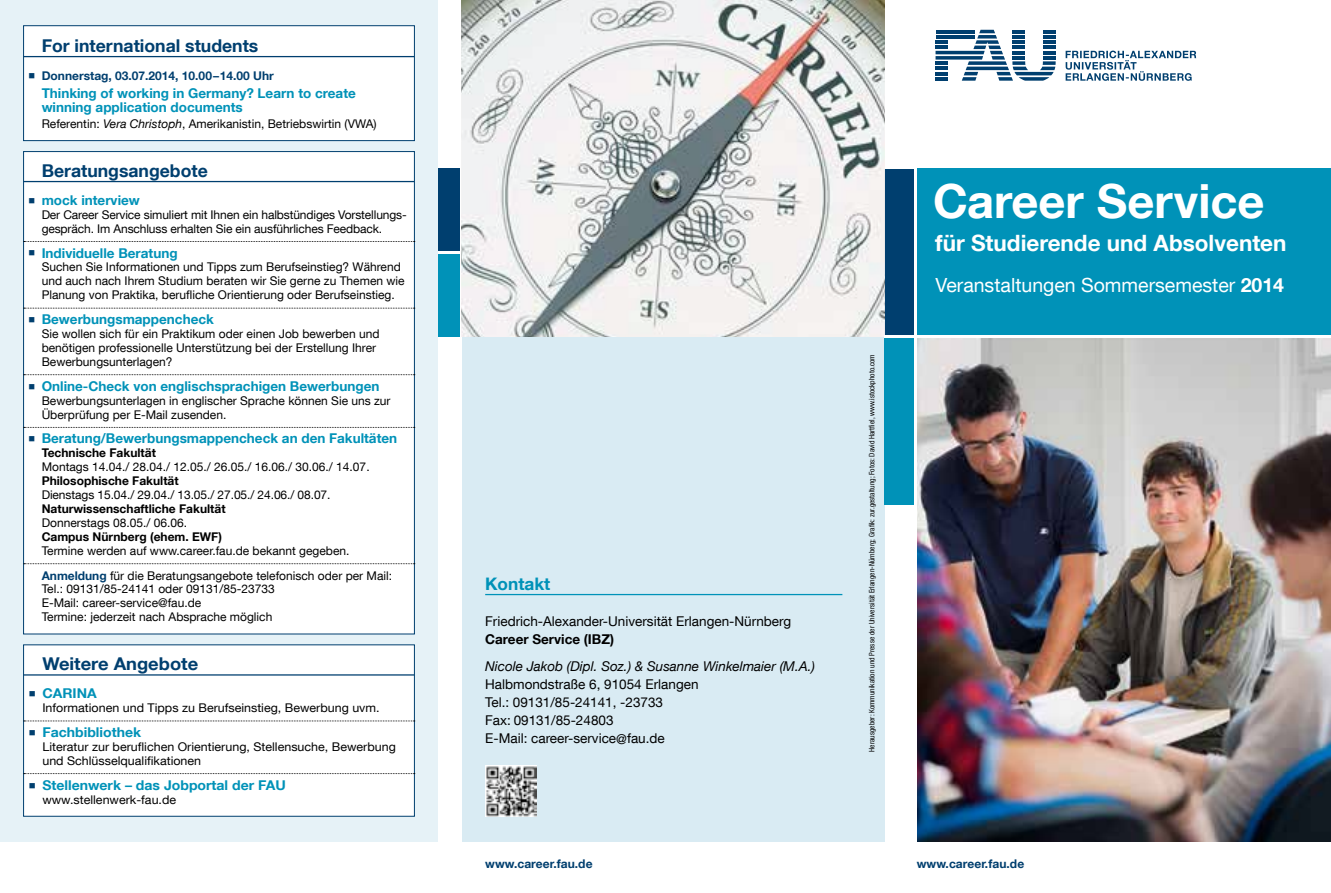
<style>
.page{position:relative;width:1331px;height:893px;background:#fff}
.page>*{position:absolute;margin:0;border:0;box-sizing:border-box;transform-origin:0 0}
.t1{font:700 47.1px "Helvetica Neue LT Com";color:#fff}
.t2{font:700 22.5px "Helvetica Neue LT Com";color:#fff}
.t3{font:19.5px "Helvetica Neue LT Com";color:#fff}
.t4{font:700 17.7px "Helvetica Neue LT Com";color:#003f6f}
.t5{font:700 17.7px "Helvetica Neue LT Com";color:#003f6f;scale:1.04 1}
.t6{font:700 17.25px "Helvetica Neue LT Com";color:#0092b8}
.t7{font:700 13.5px/14.2px "Helvetica Neue LT Com";color:#0092b8}
.t8{font:13.5px/18px "Helvetica Neue LT Com";color:#000}
.t9{font:700 13.5px "Helvetica Neue LT Com";color:#0092b8;scale:1.04 1}
.t10{font:italic 13.5px "Helvetica Neue LT Com";color:#000}
.t11{font:700 13.5px "Helvetica Neue LT Com";color:#000}
.t12{font:12px/14px "Helvetica Neue LT Com";color:#000}
.t13{font:12px/14px "Helvetica Neue LT Com";color:#000;scale:1.04 1}
.t14{font:700 12px "Helvetica Neue LT Com";color:#000}
.t15{font:700 12px "Helvetica Neue LT Com";color:#003f6f}
.t16{font:condensed 7.5px "Helvetica Neue LT Com";color:#000}
.s1{font-style:italic}
.s2{color:#003f6f}
.s3{font-weight:700;color:#003f6f}
.s4{font-weight:700}
</style>
<div class="page">
<div style="left:0;top:0;width:438px;height:842px;background:#e6f2f7"></div>
<div style="left:462px;top:0;width:422px;height:842px;background:#d9ebf3"></div>
<div style="left:438px;top:168px;width:21px;height:85px;background:#003f6f"></div>
<div style="left:438px;top:253px;width:21px;height:84px;background:#0092b8"></div>
<hr style="left:438px;top:251px;width:22px;height:3px;background:#fff">
<div style="left:884px;top:168px;width:30px;height:169px;background:#003f6f"></div>
<div style="left:884px;top:337px;width:30px;height:168px;background:#0092b8"></div>
<img style="left:462px;top:0;width:422px;height:337px">
<img style="left:917px;top:338px;width:414px;height:504px">
<div style="left:917px;top:168px;width:414px;height:169px;background:#0092b8"></div>
<hr style="left:884px;top:335px;width:447px;height:3px;background:#fff">
<hr style="left:485px;top:594px;width:357px;height:1px;background:#0092b8">
<img style="left:485px;top:765px;width:51px;height:51px">
<div style="left:23px;top:645px;width:392px;height:171px;background:#fff;border:1px solid #003f6f"></div>
<div style="left:23px;top:151px;width:392px;height:483px;background:#fff;border:1px solid #003f6f"></div>
<svg style="left:1066px;top:51px;width:130px;height:30px"></svg>
<svg style="left:935px;top:30px;width:121px;height:51px"></svg>
<hr style="left:1043px;top:56px;width:13px;height:4px;background:#003f6f">
<div style="left:23px;top:26px;width:392px;height:115px;background:#fff;border:1px solid #003f6f"></div>
<hr style="left:23px;top:56px;width:391px;height:1px;background:#003f6f">
<hr style="left:23px;top:181px;width:391px;height:1px;background:#003f6f">
<svg style="left:24px;top:241px;width:391px;height:1px"></svg>
<svg style="left:24px;top:308px;width:391px;height:1px"></svg>
<svg style="left:24px;top:374px;width:391px;height:1px"></svg>
<svg style="left:24px;top:427px;width:391px;height:1px"></svg>
<svg style="left:24px;top:563px;width:391px;height:1px"></svg>
<hr style="left:23px;top:674px;width:391px;height:2px;background:#003f6f">
<svg style="left:24px;top:721px;width:391px;height:1px"></svg>
<svg style="left:24px;top:773px;width:391px;height:1px"></svg>
<h3 class="t4" style="left:42px;top:34px;width:218px">For international students</h3>
<p class="t15" style="left:28px;top:68px;width:247px">■ Donnerstag, 03.07.2014, 10.00–14.00 Uhr</p>
<p class="t7" style="left:42px;top:85px;width:316px">Thinking of working in Germany? Learn to create winning application documents</p>
<p class="t12" style="left:42px;top:116px;width:337px">Referentin: <span class="s1">Vera Christoph</span>, Amerikanistin, Betriebswirtin (VWA)</p>
<h3 class="t4" style="left:42px;top:159px;width:168px">Beratungsangebote</h3>
<p class="t7" style="left:28px;top:193px;width:113px"><span class="s2">■</span> mock interview</p>
<p class="t12" style="left:42px;top:207px;width:367px">Der Career Service simuliert mit Ihnen ein halbstündiges Vorstellungs&shy;gespräch. Im Anschluss erhalten Sie ein ausführliches Feedback.</p>
<p class="t7" style="left:28px;top:245px;width:151px"><span class="s2">■</span> Individuelle Beratung</p>
<p class="t12" style="left:42px;top:260px;width:364px">Suchen Sie Informationen und Tipps zum Berufseinstieg? Während und auch nach Ihrem Studium beraten wir Sie gerne zu Themen wie<br>Planung von Praktika, berufliche Orientierung oder Berufseinstieg.</p>
<p class="t7" style="left:28px;top:312px;width:187px"><span class="s2">■</span> Bewerbungsmappencheck</p>
<p class="t12" style="left:42px;top:327px;width:339px">Sie wollen sich für ein Praktikum oder einen Job bewerben und benötigen professionelle Unterstützung bei der Erstellung Ihrer<br>Bewerbungsunterlagen?</p>
<p class="t7" style="left:28px;top:378px;width:352px"><span class="s2">■</span> Online-Check von englischsprachigen Bewerbungen</p>
<p class="t12" style="left:42px;top:393px;width:350px">Bewerbungsunterlagen in englischer Sprache können Sie uns zur<br>Überprüfung per E-Mail zusenden.</p>
<p class="t7" style="left:28px;top:431px;width:370px"><span class="s2">■</span> Beratung/Bewerbungsmappencheck an den Fakultäten</p>
<p class="t14" style="left:42px;top:445px;width:116px">Technische Fakultät</p>
<p class="t12" style="left:42px;top:460px;width:329px">Montags 14.04./ 28.04./ 12.05./ 26.05./ 16.06./ 30.06./ 14.07.</p>
<p class="t14" style="left:42px;top:473px;width:139px">Philosophische Fakultät</p>
<p class="t12" style="left:42px;top:488px;width:290px">Dienstags 15.04./ 29.04./ 13.05./ 27.05./ 24.06./ 08.07.</p>
<p class="t14" style="left:42px;top:501px;width:185px">Naturwissenschaftliche Fakultät</p>
<p class="t12" style="left:42px;top:516px;width:147px">Donnerstags 08.05./ 06.06.</p>
<p class="t14" style="left:42px;top:529px;width:182px">Campus Nürnberg (ehem. EWF)</p>
<p class="t12" style="left:42px;top:538px;width:352px;line-height:24.5px">Termine werden auf www.career.fau.de bekannt gegeben.<br><span class="s3">Anmeldung</span> für die Beratungsangebote telefonisch oder per Mail:</p>
<p class="t12" style="left:42px;top:582px;width:235px">Tel.: 09131/85-24141 oder 09131/85-23733<br>E-Mail: career-service@fau.de<br>Termine: jederzeit nach Absprache möglich</p>
<h3 class="t5" style="left:42px;top:653px;width:151px">Weitere Angebote</h3>
<p class="t9" style="left:29px;top:685px;width:67px"><span class="s2">■</span> CARINA</p>
<p class="t13" style="left:42px;top:701px;width:326px">Informationen und Tipps zu Berufseinstieg, Bewerbung uvm.</p>
<p class="t9" style="left:29px;top:724px;width:110px"><span class="s2">■</span> Fachbibliothek</p>
<p class="t13" style="left:42px;top:739px;width:341px">Literatur zur beruflichen Orientierung, Stellensuche, Bewerbung und Schlüsselqualifikationen</p>
<p class="t9" style="left:29px;top:776px;width:249px"><span class="s2">■</span> Stellenwerk – das Jobportal der FAU</p>
<p class="t13" style="left:42px;top:792px;width:130px">www.stellenwerk-fau.de</p>
<h3 class="t6" style="left:485px;top:573px;width:67px">Kontakt</h3>
<p class="t8" style="left:485px;top:611px;width:307px">Friedrich-Alexander-Universität Erlangen-Nürnberg</p>
<p class="t11" style="left:485px;top:630px;width:131px">Career Service (IBZ)</p>
<p class="t10" style="left:485px;top:657px;width:331px">Nicole Jakob (Dipl. Soz.) &amp; Susanne Winkelmaier (M.A.)</p>
<p class="t8" style="left:485px;top:674px;width:215px">Halbmondstraße 6, 91054 Erlangen<br>Tel.: 09131/85-24141, -23733<br>Fax: 09131/85-24803<br>E-Mail: career-service@fau.de</p>
<p class="t16" style="left:867px;top:751px;width:399px;rotate:-90deg">Herausgeber: Kommunikation und Presse der Universität Erlangen-Nürnberg; Grafik: zur.gestaltung; Fotos: David Hartfiel, www.istockphoto.com</p>
<h1 class="t1" style="left:933px;top:171px;width:333px">Career Service</h1>
<h2 class="t2" style="left:935px;top:229px;width:353px">für Studierende und Absolventen</h2>
<h3 class="t3" style="left:935px;top:273px;width:350px">Veranstaltungen Sommersemester <span class="s4">2014</span></h3>
<p class="t15" style="left:485px;top:856px;width:109px">www.career.fau.de</p>
<p class="t15" style="left:917px;top:856px;width:109px">www.career.fau.de</p>
</div>
